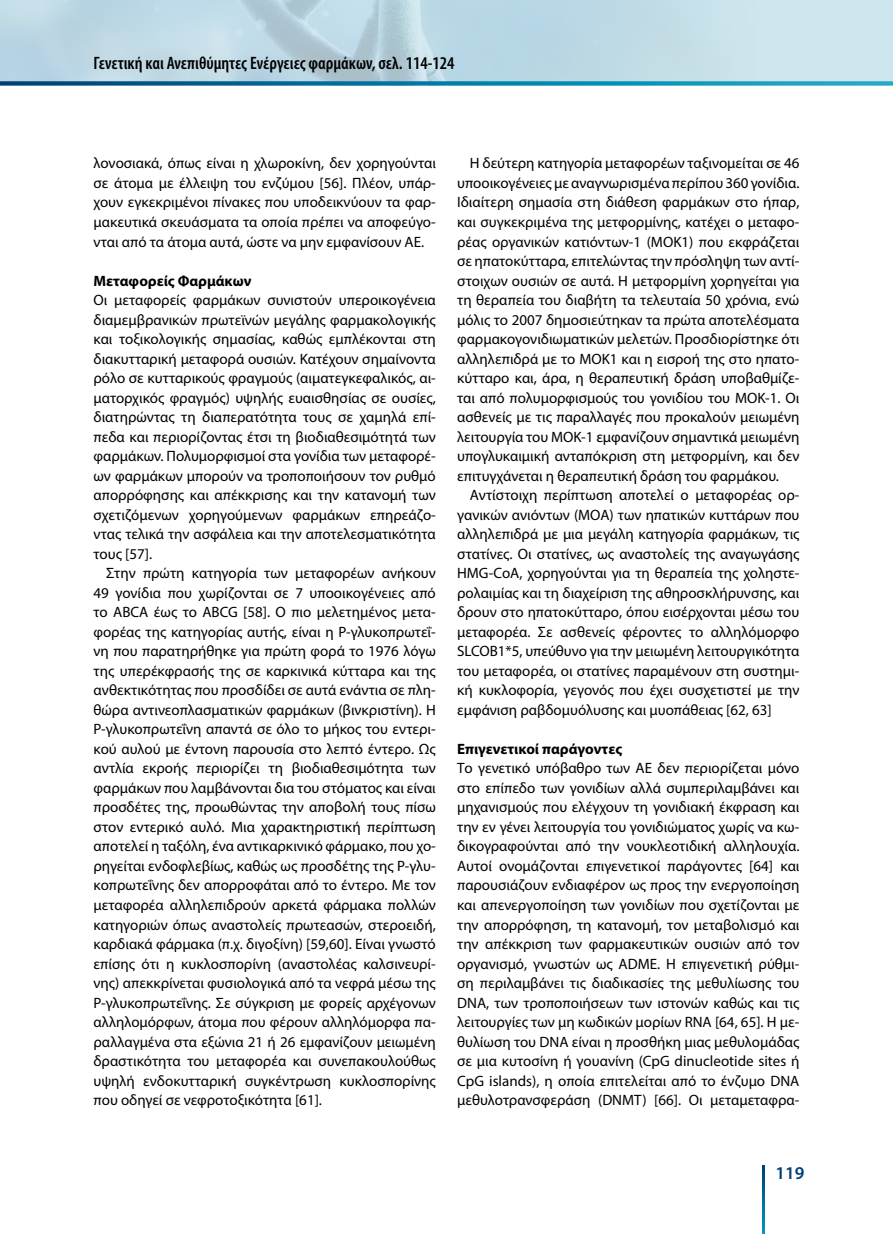
<style>
.page{position:relative;width:893px;height:1234px;background:#fff}
.page>*{position:absolute;margin:0;border:0;box-sizing:border-box;transform-origin:0 0}
.t1{font:600 condensed 18px "Myriad Pro";color:#000}
.t2{font:600 18px "Myriad Pro";color:#003f75}
.t3{font:15px/19.5px "Myriad Pro";color:#000;text-align:justify}
.t4{font:700 15px "Myriad Pro";color:#000}
</style>
<div class="page">
<svg style="left:0;top:0;width:893px;height:81px;background:#bfdae5"></svg>
<svg style="left:0;top:81px;width:893px;height:4px;background:#1380a7"></svg>
<svg style="left:762px;top:1165px;width:2px;height:68px"></svg>
<p class="t1" style="left:94px;top:52px;width:363px">Γενετική και Ανεπιθύμητες Ενέργειες φαρμάκων, σελ. 114-124</p>
<p class="t3" style="left:94px;top:153px;width:344px">λονοσιακά, όπως είναι η χλωροκίνη, δεν χορηγούνται σε άτομα με έλλειψη του ενζύμου [56]. Πλέον, υπάρ&shy;χουν εγκεκριμένοι πίνακες που υποδεικνύουν τα φαρ&shy;μακευτικά σκευάσματα τα οποία πρέπει να αποφεύγο&shy;νται από τα άτομα αυτά, ώστε να μην εμφανίσουν ΑΕ.</p>
<p class="t4" style="left:94px;top:270px;width:159px">Μεταφορείς Φαρμάκων</p>
<p class="t3" style="left:94px;top:290px;width:344px">Οι μεταφορείς φαρμάκων συνιστούν υπεροικογένεια διαμεμβρανικών πρωτεϊνών μεγάλης φαρμακολογικής και τοξικολογικής σημασίας, καθώς εμπλέκονται στη διακυτταρική μεταφορά ουσιών. Κατέχουν σημαίνοντα ρόλο σε κυτταρικούς φραγμούς (αιματεγκεφαλικός, αι&shy;ματορχικός φραγμός) υψηλής ευαισθησίας σε ουσίες, διατηρώντας τη διαπερατότητα τους σε χαμηλά επί&shy;πεδα και περιορίζοντας έτσι τη βιοδιαθεσιμότητά των φαρμάκων. Πολυμορφισμοί στα γονίδια των μεταφορέ&shy;ων φαρμάκων μπορούν να τροποποιήσουν τον ρυθμό απορρόφησης και απέκκρισης και την κατανομή των σχετιζόμενων χορηγούμενων φαρμάκων επηρεάζο&shy;ντας τελικά την ασφάλεια και την αποτελεσματικότητα τους [57].</p>
<p class="t3" style="left:94px;top:563px;width:344px;text-indent:13px">Στην πρώτη κατηγορία των μεταφορέων ανήκουν 49 γονίδια που χωρίζονται σε 7 υποοικογένειες από το ABCA έως το ABCG [58]. Ο πιο μελετημένος μετα&shy;φορέας της κατηγορίας αυτής, είναι η P-γλυκοπρωτεΐ&shy;νη που παρατηρήθηκε για πρώτη φορά το 1976 λόγω της υπερέκφρασής της σε καρκινικά κύτταρα και της ανθεκτικότητας που προσδίδει σε αυτά ενάντια σε πλη&shy;θώρα αντινεοπλασματικών φαρμάκων (βινκριστίνη). Η P-γλυκοπρωτεΐνη απαντά σε όλο το μήκος του εντερι&shy;κού αυλού με έντονη παρουσία στο λεπτό έντερο. Ως αντλία εκροής περιορίζει τη βιοδιαθεσιμότητα των φαρμάκων που λαμβάνονται δια του στόματος και είναι προσδέτες της, προωθώντας την αποβολή τους πίσω στον εντερικό αυλό. Μια χαρακτηριστική περίπτωση αποτελεί η ταξόλη, ένα αντικαρκινικό φάρμακο, που χο&shy;ρηγείται ενδοφλεβίως, καθώς ως προσδέτης της P-γλυ&shy;κοπρωτεΐνης δεν απορροφάται από το έντερο. Με τον μεταφορέα αλληλεπιδρούν αρκετά φάρμακα πολλών κατηγοριών όπως αναστολείς πρωτεασών, στεροειδή, καρδιακά φάρμακα (π.χ. διγοξίνη) [59,60]. Είναι γνωστό επίσης ότι η κυκλοσπορίνη (αναστολέας καλσινευρί&shy;νης) απεκκρίνεται φυσιολογικά από τα νεφρά μέσω της P-γλυκοπρωτεΐνης. Σε σύγκριση με φορείς αρχέγονων αλληλομόρφων, άτομα που φέρουν αλληλόμορφα πα&shy;ραλλαγμένα στα εξώνια 21 ή 26 εμφανίζουν μειωμένη δραστικότητα του μεταφορέα και συνεπακουλούθως υψηλή ενδοκυτταρική συγκέντρωση κυκλοσπορίνης που οδηγεί σε νεφροτοξικότητα [61].</p>
<p class="t3" style="left:457px;top:153px;width:344px;text-indent:13px">Η δεύτερη κατηγορία μεταφορέων ταξινομείται σε 46 υποοικογένειες με αναγνωρισμένα περίπου 360 γονίδια.<br>Ιδιαίτερη σημασία στη διάθεση φαρμάκων στο ήπαρ, και συγκεκριμένα της μετφορμίνης, κατέχει ο μεταφο&shy;ρέας οργανικών κατιόντων-1 (ΜΟΚ1) που εκφράζεται σε ηπατοκύτταρα, επιτελώντας την πρόσληψη των αντί&shy;στοιχων ουσιών σε αυτά. Η μετφορμίνη χορηγείται για τη θεραπεία του διαβήτη τα τελευταία 50 χρόνια, ενώ μόλις το 2007 δημοσιεύτηκαν τα πρώτα αποτελέσματα φαρμακογονιδιωματικών μελετών. Προσδιορίστηκε ότι αλληλεπιδρά με το ΜΟΚ1 και η εισροή της στο ηπατο&shy;κύτταρο και, άρα, η θεραπευτική δράση υποβαθμίζε&shy;ται από πολυμορφισμούς του γονιδίου του ΜΟΚ-1. Οι ασθενείς με τις παραλλαγές που προκαλούν μειωμένη λειτουργία του ΜΟΚ-1 εμφανίζουν σημαντικά μειωμένη υπογλυκαιμική ανταπόκριση στη μετφορμίνη, και δεν επιτυγχάνεται η θεραπευτική δράση του φαρμάκου.</p>
<p class="t3" style="left:457px;top:485px;width:344px;text-indent:13px">Αντίστοιχη περίπτωση αποτελεί ο μεταφορέας ορ&shy;γανικών ανιόντων (ΜΟΑ) των ηπατικών κυττάρων που αλληλεπιδρά με μια μεγάλη κατηγορία φαρμάκων, τις στατίνες. Οι στατίνες, ως αναστολείς της αναγωγάσης HMG-CoA, χορηγούνται για τη θεραπεία της χοληστε&shy;ρολαιμίας και τη διαχείριση της αθηροσκλήρυνσης, και δρουν στο ηπατοκύτταρο, όπου εισέρχονται μέσω του μεταφορέα. Σε ασθενείς φέροντες το αλληλόμορφο SLCOB1*5, υπεύθυνο για την μειωμένη λειτουργικότητα του μεταφορέα, οι στατίνες παραμένουν στη συστημι&shy;κή κυκλοφορία, γεγονός που έχει συσχετιστεί με την εμφάνιση ραβδομυόλυσης και μυοπάθειας [62, 63]</p>
<p class="t4" style="left:457px;top:738px;width:167px">Επιγενετικοί παράγοντες</p>
<p class="t3" style="left:457px;top:758px;width:344px">Το γενετικό υπόβαθρο των ΑΕ δεν περιορίζεται μόνο στο επίπεδο των γονιδίων αλλά συμπεριλαμβάνει και μηχανισμούς που ελέγχουν τη γονιδιακή έκφραση και την εν γένει λειτουργία του γονιδιώματος χωρίς να κω&shy;δικογραφούνται από την νουκλεοτιδική αλληλουχία.<br>Αυτοί ονομάζονται επιγενετικοί παράγοντες [64] και παρουσιάζουν ενδιαφέρον ως προς την ενεργοποίηση και απενεργοποίηση των γονιδίων που σχετίζονται με την απορρόφηση, τη κατανομή, τον μεταβολισμό και την απέκκριση των φαρμακευτικών ουσιών από τον οργανισμό, γνωστών ως ADME. Η επιγενετική ρύθμι&shy;ση περιλαμβάνει τις διαδικασίες της μεθυλίωσης του DNA, των τροποποιήσεων των ιστονών καθώς και τις λειτουργίες των μη κωδικών μορίων RNA [64, 65]. Η με&shy;θυλίωση του DNA είναι η προσθήκη μιας μεθυλομάδας σε μια κυτοσίνη ή γουανίνη (CpG dinucleotide sites ή CpG islands), η οποία επιτελείται από το ένζυμο DNA μεθυλοτρανσφεράση (DNMT) [66]. Οι μεταμεταφρα-</p>
<p class="t2" style="left:776px;top:1161px;width:30px">119</p>
</div>
